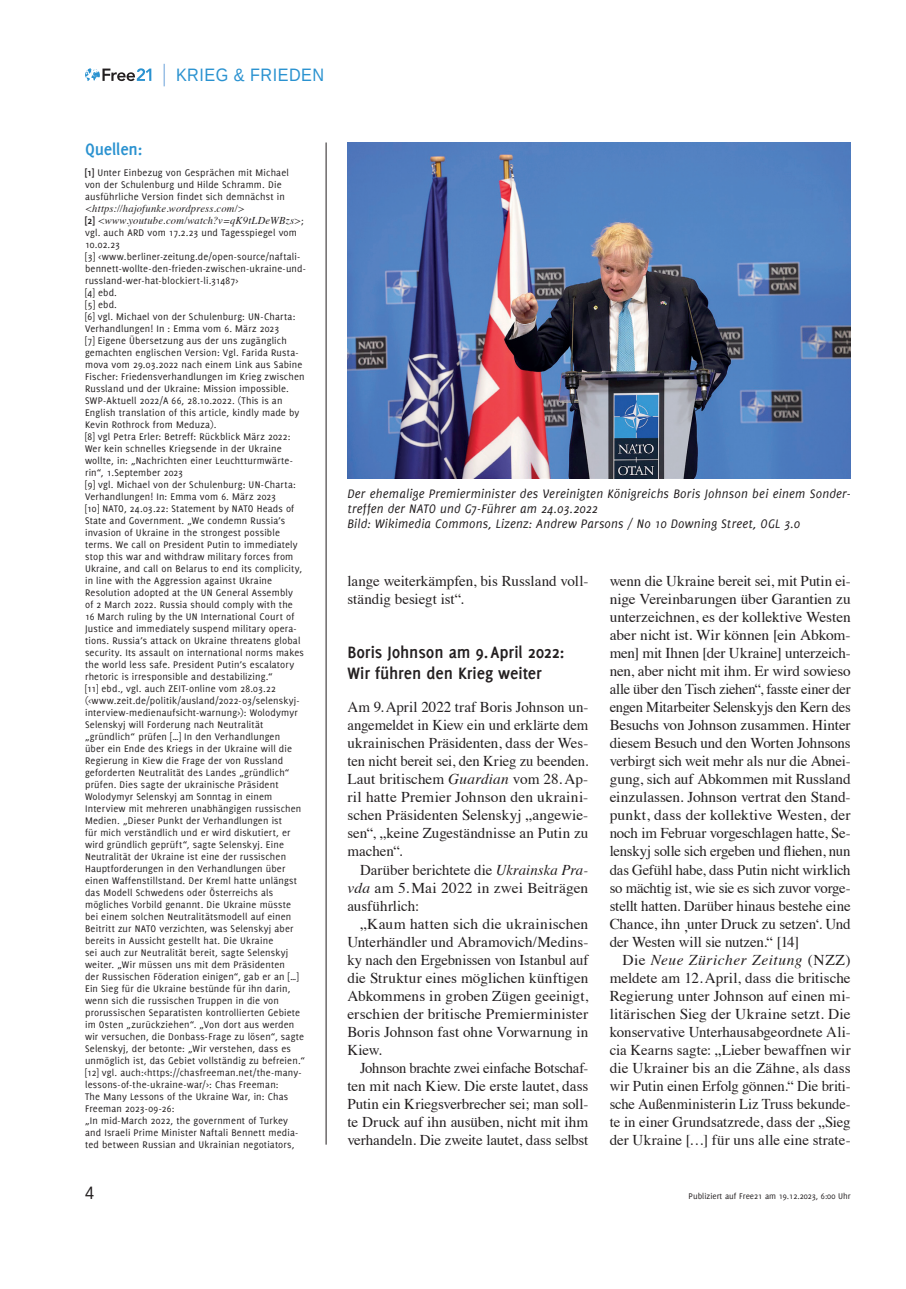
<style>
.page{position:relative;width:906px;height:1289px;background:#fff}
.page>*{position:absolute;margin:0;border:0;box-sizing:border-box;transform-origin:0 0}
.t1{font:700 18px/21px "Delicious";letter-spacing:-.005em;color:#231f20}
.t2{font:18px "Liberation Sans";letter-spacing:.03em;color:#2a92d0;scale:.9 1}
.t3{font:700 18px "Delicious";letter-spacing:-.01em;color:#2a92d0}
.t4{font:18px "Liberation Sans";color:#231f20;scale:.9 1}
.t5{font:15px/18px "Times";color:#231f20;text-align:justify}
.t6{font:italic 13.5px/15px "Delicious";letter-spacing:.015em;color:#231f20}
.t7{font:10.5px/12px "Delicious";letter-spacing:.015em;color:#231f20}
.t8{font:italic 10.5px/12px "Times";letter-spacing:.02em;color:#231f20}
.t9{font:9px "Delicious";color:#231f20}
.s1{font-weight:700}
.s2{font-family:"Delicious";font-weight:700;font-style:normal}
.s3{font-family:"Delicious";font-style:normal}
.s4{font-style:italic}
</style>
<div class="page">
<svg style="left:85px;top:68px;width:66px;height:13px"></svg>
<hr style="left:163px;top:64px;width:2px;height:22px;background:#9abfe5">
<img style="left:347px;top:142px;width:503px;height:336px">
<hr style="left:326px;top:142px;width:1px;height:1002px;background:#231f20">
<h1 class="t2" style="left:176px;top:63px;width:166px">KRIEG &amp; FRIEDEN</h1>
<h1 class="t3" style="left:85px;top:139px;width:59px">Quellen:</h1>
<p class="t7" style="left:85px;top:166px;width:205px"><span class="s1">[1]</span> Unter Einbezug von Gesprächen mit Michael von der Schulenburg und Hilde Schramm. Die ausführliche Version findet sich demnächst in</p>
<p class="t8" style="left:85px;top:201px;width:220px">&lt;https://hajofunke.wordpress.com/&gt;<br><span class="s2">[2]</span> &lt;www.youtube.com/watch?v=qK9tLDeWBzs&gt;<span class="s3">;</span></p>
<p class="t7" style="left:85px;top:226px;width:222px">vgl. auch ARD vom 17.2.23 und Tagesspiegel vom 10.02.23<br>[3] &lt;www.berliner-zeitung.de/open-source/naftali&shy;bennett-wollte-den-frieden-zwischen-ukraine-und&shy;russland-wer-hat-blockiert-li.31487&gt;<br>[4] ebd.<br>[5] ebd.<br>[6] vgl. Michael von der Schulenburg: UN-Charta:<br>Verhandlungen! In : Emma vom 6. März 2023<br>[7] Eigene Übersetzung aus der uns zugänglich gemachten englischen Version: Vgl. Farida Rusta&shy;mova vom 29.03.2022 nach einem Link aus Sabine Fischer: Friedensverhandlungen im Krieg zwischen Russland und der Ukraine: Mission impossible.<br>SWP-Aktuell 2022/A 66, 28.10.2022. (This is an English translation of this article, kindly made by Kevin Rothrock from Meduza).<br>[8] vgl Petra Erler: Betreff: Rückblick März 2022:<br>Wer kein schnelles Kriegsende in der Ukraine wollte, in: „Nachrichten einer Leuchtturmwärte&shy;rin“, 1.September 2023<br>[9] vgl. Michael von der Schulenburg: UN-Charta:<br>Verhandlungen! In: Emma vom 6. März 2023<br>[10] NATO, 24.03.22: Statement by NATO Heads of State and Government. „We condemn Russia’s invasion of Ukraine in the strongest possible terms. We call on President Putin to immediately stop this war and withdraw military forces from Ukraine, and call on Belarus to end its complicity, in line with the Aggression against Ukraine Resolution adopted at the UN General Assembly<br>of 2 March 2022. Russia should comply with the<br>16 March ruling by the UN International Court of Justice and immediately suspend military opera&shy;tions. Russia’s attack on Ukraine threatens global security. Its assault on international norms makes the world less safe. President Putin’s escalatory rhetoric is irresponsible and destabilizing.“<br>[11] ebd., vgl. auch ZEIT-online vom 28.03.22 (&lt;www.zeit.de/politik/ausland/2022-03/selenskyj&shy;interview-medienaufsicht-warnung&gt;): Wolodymyr Selenskyj will Forderung nach Neutralität „gründlich“ prüfen […] In den Verhandlungen<br>über ein Ende des Kriegs in der Ukraine will die Regierung in Kiew die Frage der von Russland geforderten Neutralität des Landes „gründlich“ prüfen. Dies sagte der ukrainische Präsident Wolodymyr Selenskyj am Sonntag in einem Interview mit mehreren unabhängigen russischen Medien. „Dieser Punkt der Verhandlungen ist<br>für mich verständlich und er wird diskutiert, er wird gründlich geprüft“, sagte Selenskyj. Eine Neutralität der Ukraine ist eine der russischen Hauptforderungen in den Verhandlungen über einen Waffenstillstand. Der Kreml hatte unlängst das Modell Schwedens oder Österreichs als mögliches Vorbild genannt. Die Ukraine müsste bei einem solchen Neutralitätsmodell auf einen Beitritt zur NATO verzichten, was Selenskyj aber bereits in Aussicht gestellt hat. Die Ukraine<br>sei auch zur Neutralität bereit, sagte Selenskyj weiter. „Wir müssen uns mit dem Präsidenten<br>der Russischen Föderation einigen“, gab er an […] Ein Sieg für die Ukraine bestünde für ihn darin, wenn sich die russischen Truppen in die von prorussischen Separatisten kontrollierten Gebiete im Osten „zurückziehen“. „Von dort aus werden wir versuchen, die Donbass-Frage zu lösen“, sagte Selenskyj, der betonte: „Wir verstehen, dass es unmöglich ist, das Gebiet vollständig zu befreien.“ [12] vgl. auch:&lt;https://chasfreeman.net/the-many&shy;lessons-of-the-ukraine-war/&gt;: Chas Freeman:<br>The Many Lessons of the Ukraine War, in: Chas Freeman 2023-09-26:<br>„In mid-March 2022, the government of Turkey and Israeli Prime Minister Naftali Bennett media&shy;ted between Russian and Ukrainian negotiators,</p>
<p class="t6" style="left:347px;top:486px;width:505px">Der ehemalige Premierminister des Vereinigten Königreichs Boris Johnson bei einem Sonder&shy;treffen der NATO und G7-Führer am 24.03.2022<br>Bild: Wikimedia Commons, Lizenz: Andrew Parsons / No 10 Downing Street, OGL 3.0</p>
<h2 class="t5" style="left:347px;top:571px;width:242px">lange weiterkämpfen, bis Russland voll&shy;ständig besiegt ist“.</h2>
<h1 class="t1" style="left:347px;top:641px;width:219px">Boris Johnson am 9.April 2022:<br>Wir führen den Krieg weiter</h1>
<p class="t5" style="left:347px;top:697px;width:242px">Am 9.April 2022 traf Boris Johnson un&shy;angemeldet in Kiew ein und erklärte dem ukrainischen Präsidenten, dass der Wes&shy;ten nicht bereit sei, den Krieg zu beenden.<br>Laut britischem <span class="s4">Guardian</span> vom 28.Ap&shy;ril hatte Premier Johnson den ukraini&shy;schen Präsidenten Selenskyj „angewie&shy;sen“, „keine Zugeständnisse an Putin zu machen“.</p>
<h2 class="t5" style="left:347px;top:859px;width:242px;text-indent:13px">Darüber berichtete die <span class="s4">Ukrainska Pra&shy;vda</span> am 5.Mai 2022 in zwei Beiträgen ausführlich:</h2>
<p class="t5" style="left:347px;top:913px;width:242px;text-indent:13px">„Kaum hatten sich die ukrainischen Unterhändler und Abramovich/Medins&shy;ky nach den Ergebnissen von Istanbul auf die Struktur eines möglichen künftigen Abkommens in groben Zügen geeinigt, erschien der britische Premierminister Boris Johnson fast ohne Vorwarnung in Kiew.</p>
<h2 class="t5" style="left:347px;top:1057px;width:242px;text-indent:13px">Johnson brachte zwei einfache Botschaf&shy;ten mit nach Kiew. Die erste lautet, dass Putin ein Kriegsverbrecher sei; man soll&shy;te Druck auf ihn ausüben, nicht mit ihm verhandeln. Die zweite lautet, dass selbst</h2>
<p class="t5" style="left:609px;top:571px;width:242px">wenn die Ukraine bereit sei, mit Putin ei&shy;nige Vereinbarungen über Garantien zu unterzeichnen, es der kollektive Westen aber nicht ist. Wir können [ein Abkom&shy;men] mit Ihnen [der Ukraine] unterzeich&shy;nen, aber nicht mit ihm. Er wird sowieso alle über den Tisch ziehen“, fasste einer der engen Mitarbeiter Selenskyjs den Kern des Besuchs von Johnson zusammen. Hinter diesem Besuch und den Worten Johnsons verbirgt sich weit mehr als nur die Abnei&shy;gung, sich auf Abkommen mit Russland einzulassen. Johnson vertrat den Stand&shy;punkt, dass der kollektive Westen, der noch im Februar vorgeschlagen hatte, Se&shy;lenskyj solle sich ergeben und fliehen, nun das Gefühl habe, dass Putin nicht wirklich so mächtig ist, wie sie es sich zuvor vorge&shy;stellt hatten. Darüber hinaus bestehe eine Chance, ihn ̦unter Druck zu setzenʻ. Und der Westen will sie nutzen.“ [14]</p>
<p class="t5" style="left:609px;top:949px;width:242px;text-indent:13px">Die <span class="s4">Neue Züricher Zeitung</span> (NZZ) meldete am 12.April, dass die britische Regierung unter Johnson auf einen mi&shy;litärischen Sieg der Ukraine setzt. Die konservative Unterhausabgeordnete Ali&shy;cia Kearns sagte: „Lieber bewaffnen wir die Ukrainer bis an die Zähne, als dass wir Putin einen Erfolg gönnen.“ Die briti&shy;sche Außenministerin Liz Truss bekunde&shy;te in einer Grundsatzrede, dass der „Sieg der Ukraine […] für uns alle eine strate-</p>
<h1 class="t4" style="left:85px;top:1180px;width:12px">4</h1>
<p class="t9" style="left:688px;top:1190px;width:163px">Publiziert auf Free21 am 19.12.2023, 6:00 Uhr</p>
</div>
